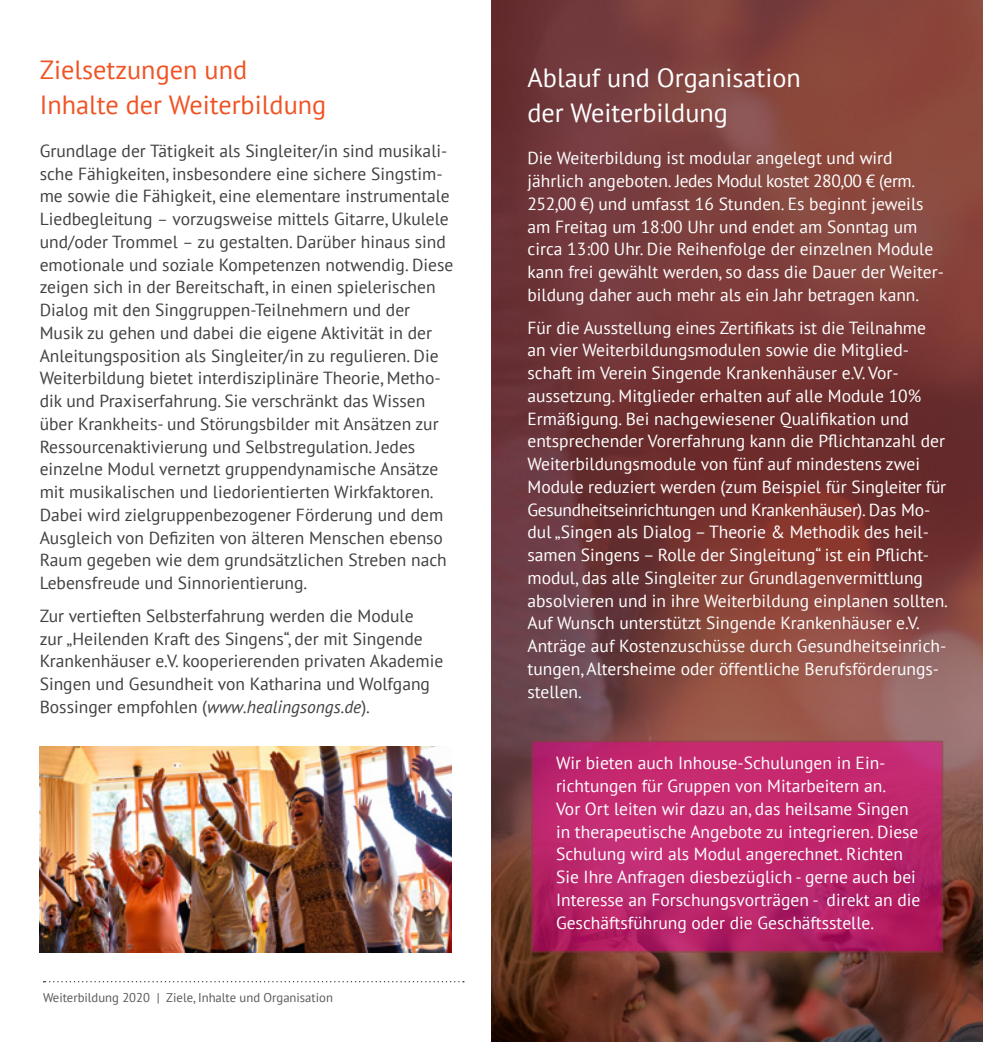
<style>
.page{position:relative;width:983px;height:1042px;background:#fff}
.page>*{position:absolute;margin:0;border:0;box-sizing:border-box;transform-origin:0 0}
.t1{font:26.25px/35px "PT Sans";color:#f05323}
.t2{font:26.25px/35px "PT Sans";color:#fff}
.t3{font:17.5px/22.8px "PT Sans";color:#fff}
.t4{font:17.5px/22.8px "PT Sans";color:#414042}
.t5{font:12.6px "PT Sans";color:#58595b}
.s1{font-size:16.62px}
.s2{font-style:italic}
</style>
<div class="page">
<img style="left:491px;top:0;width:491px;height:1042px">
<img style="left:40px;top:747px;width:411px;height:205px">
<svg style="left:43px;top:981px;width:421px;height:1px"></svg>
<svg style="left:531px;top:740px;width:412px;height:212px;background:#bb256a"></svg>
<h1 class="t1" style="left:40px;top:52px;width:288px">Zielsetzungen und<br>Inhalte der Weiterbildung</h1>
<p class="t4" style="left:40px;top:139px;width:415px">Grundlage der Tätigkeit als Singleiter/in sind musikali&shy;sche Fähigkeiten, insbesondere eine sichere Singstim&shy;me sowie die Fähigkeit, eine elementare instrumentale Liedbegleitung <span class="s1">–</span> vorzugsweise mittels Gitarre, Ukulele und/oder Trommel <span class="s1">–</span> zu gestalten. Darüber hinaus sind emotionale und soziale Kompetenzen notwendig. Diese zeigen sich in der Bereitschaft, in einen spielerischen Dialog mit den Singgruppen-Teilnehmern und der Musik zu gehen und dabei die eigene Aktivität in der Anleitungsposition als Singleiter/in zu regulieren. Die Weiterbildung bietet interdisziplinäre Theorie, Metho&shy;dik und Praxiserfahrung. Sie verschränkt das Wissen über Krankheits- und Störungsbilder mit Ansätzen zur Ressourcenaktivierung und Selbstregulation. Jedes einzelne Modul vernetzt gruppendynamische Ansätze mit musikalischen und liedorientierten Wirkfaktoren.<br>Dabei wird zielgruppenbezogener Förderung und dem Ausgleich von Defiziten von älteren Menschen ebenso Raum gegeben wie dem grundsätzlichen Streben nach Lebensfreude und Sinnorientierung.</p>
<p class="t4" style="left:40px;top:604px;width:405px">Zur vertieften Selbsterfahrung werden die Module<br>zur „Heilenden Kraft des Singens“, der mit Singende Krankenhäuser e.V. kooperierenden privaten Akademie Singen und Gesundheit von Katharina und Wolfgang Bossinger empfohlen (<span class="s2">www.healingsongs.de</span>).</p>
<p class="t5" style="left:43px;top:989px;width:291px">Weiterbildung 2020 | Ziele, Inhalte und Organisation</p>
<h1 class="t2" style="left:527px;top:59px;width:275px">Ablauf und Organisation der Weiterbildung</h1>
<p class="t3" style="left:527px;top:146px;width:418px">Die Weiterbildung ist modular angelegt und wird jährlich angeboten. Jedes Modul kostet 280,00 € (erm.<br>252,00 €) und umfasst 16 Stunden. Es beginnt jeweils am Freitag um 18:00 Uhr und endet am Sonntag um circa 13:00 Uhr. Die Reihenfolge der einzelnen Module kann frei gewählt werden, so dass die Dauer der Weiter&shy;bildung daher auch mehr als ein Jahr betragen kann.</p>
<p class="t3" style="left:527px;top:315px;width:422px">Für die Ausstellung eines Zertifikats ist die Teilnahme an vier Weiterbildungsmodulen sowie die Mitglied&shy;schaft im Verein Singende Krankenhäuser e.V. Vor&shy;aussetzung. Mitglieder erhalten auf alle Module 10% Ermäßigung. Bei nachgewiesener Qualifikation und entsprechender Vorerfahrung kann die Pflichtanzahl der Weiterbildungsmodule von fünf auf mindestens zwei Module reduziert werden (zum Beispiel für Singleiter für Gesundheitseinrichtungen und Krankenhäuser). Das Mo&shy;dul „Singen als Dialog – Theorie &amp; Methodik des heil&shy;samen Singens – Rolle der Singleitung“ ist ein Pflicht&shy;modul, das alle Singleiter zur Grundlagenvermittlung absolvieren und in ihre Weiterbildung einplanen sollten.<br>Auf Wunsch unterstützt Singende Krankenhäuser e.V.<br>Anträge auf Kostenzuschüsse durch Gesundheitseinrich&shy;tungen, Altersheime oder öffentliche Berufsförderungs&shy;stellen.</p>
<p class="t3" style="left:556px;top:751px;width:366px">Wir bieten auch Inhouse-Schulungen in Ein&shy;richtungen für Gruppen von Mitarbeitern an.<br>Vor Ort leiten wir dazu an, das heilsame Singen in therapeutische Angebote zu integrieren. Diese Schulung wird als Modul angerechnet. Richten Sie Ihre Anfragen diesbezüglich - gerne auch bei Interesse an Forschungsvorträgen - direkt an die Geschäftsführung oder die Geschäftsstelle.</p>
</div>
